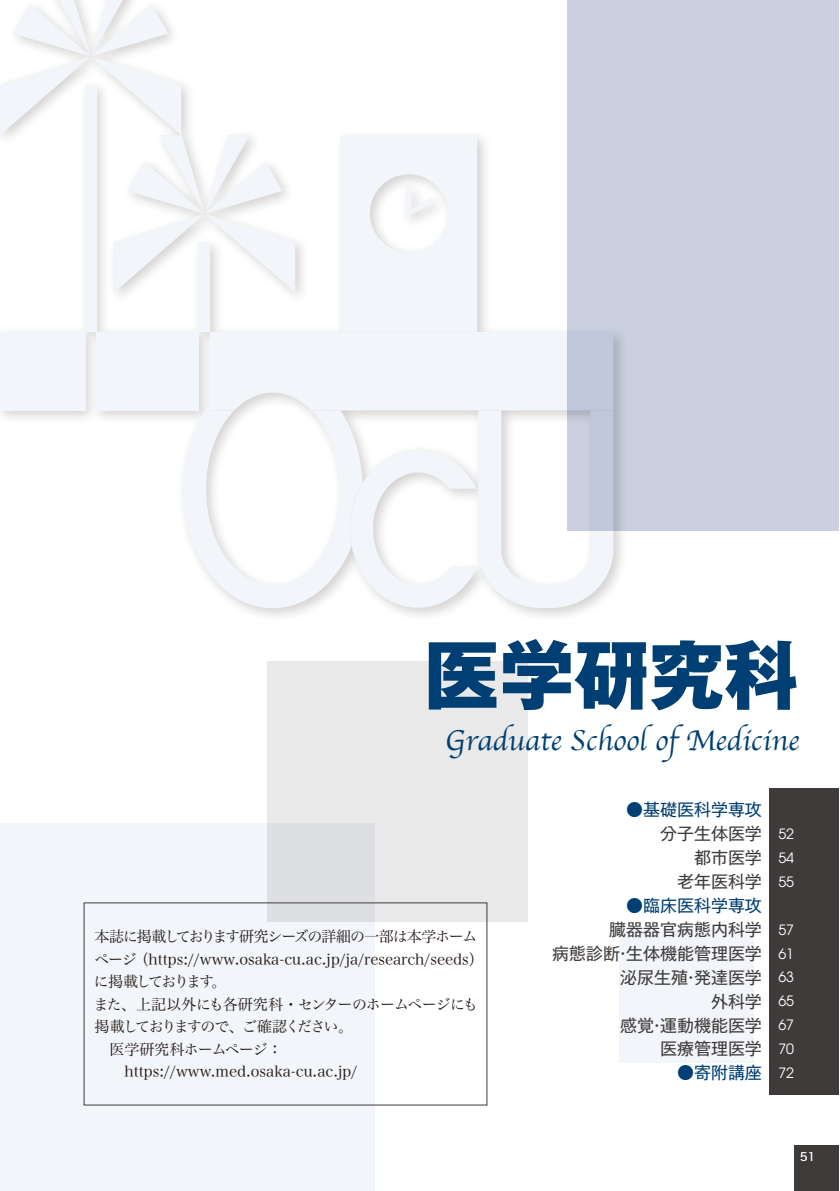
<style>
.page{position:relative;width:840px;height:1191px;background:#fff}
.page>*{position:absolute;margin:0;border:0;box-sizing:border-box;transform-origin:0 0}
.t1{font:800 74.8px "Gothic MB101 Pro";color:#003f73}
.t2{font:30px "Apple Chancery";color:#003f73}
.t3{font:17px/24px "Gothic MB101 Pro";color:#3f3b3a;text-align:right}
.t4{font:17px "Gothic MB101 Pro";color:#003f73}
.t5{font:15px/22.6px "Hira Min Pro W3";letter-spacing:-.03em;color:#231815}
.t6{font:14.2px/24px "Avant Garde";color:#fff;text-align:justify}
.t7{font:11.4px "Hira Kaku Pro W3";color:#fff}
</style>
<div class="page">
<div style="left:794px;top:1145px;width:44px;height:46px;background:#3f3b3a"></div>
<div style="left:619px;top:928px;width:134px;height:134px;background:#f2f5f9"></div>
<div style="left:567px;top:1px;width:271px;height:529px;background:#cad0e0"></div>
<div style="left:0;top:824px;width:374px;height:367px;background:#f2f5f9"></div>
<div style="left:267px;top:661px;width:261px;height:260px;background:#e9e9e9"></div>
<div style="left:0;top:1px;width:631px;height:626px;background:#231815;opacity:.2"></div>
<svg style="left:0;top:1px;width:613px;height:607px"></svg>
<div style="left:199px;top:243px;width:11px;height:89px;background:#f2f5f9"></div>
<div style="left:768px;top:788px;width:70px;height:306px;background:#3f3b3a"></div>
<h1 class="t1" style="left:424px;top:612px;width:376px">医学研究科</h1>
<h2 class="t2" style="left:445px;top:716px;width:355px">Graduate School of Medicine</h2>
<p class="t5" style="left:93px;top:923px;width:392px">本誌に掲載しております研究シーズの詳細の一部は本学ホームページ（https://www.osaka-cu.ac.jp/ja/research/seeds）に掲載しております。<br>また、上記以外にも各研究科・センターのホームページにも掲載しておりますので、ご確認ください。<br>　医学研究科ホームページ：<br>　　https://www.med.osaka-cu.ac.jp/</p>
<p class="t4" style="left:625px;top:795px;width:137px">●基礎医科学専攻</p>
<p class="t3" style="left:659px;top:819px;width:103px">分子生体医学都市医学<br>老年医科学</p>
<p class="t4" style="left:625px;top:891px;width:137px">●臨床医科学専攻</p>
<p class="t3" style="left:552px;top:915px;width:211px">臓器器官病態内科学<br>病態診断・生体機能管理医学泌尿生殖・発達医学<br>外科学<br>感覚・運動機能医学<br>医療管理医学</p>
<p class="t4" style="left:676px;top:1058px;width:86px">●寄附講座</p>
<p class="t6" style="left:778px;top:821px;width:17px">52<br>54<br>55</p>
<p class="t6" style="left:778px;top:917px;width:17px">57<br>61<br>63<br>65<br>67<br>70<br>72</p>
<p class="t7" style="left:799px;top:1146px;width:16px">51</p>
</div>
